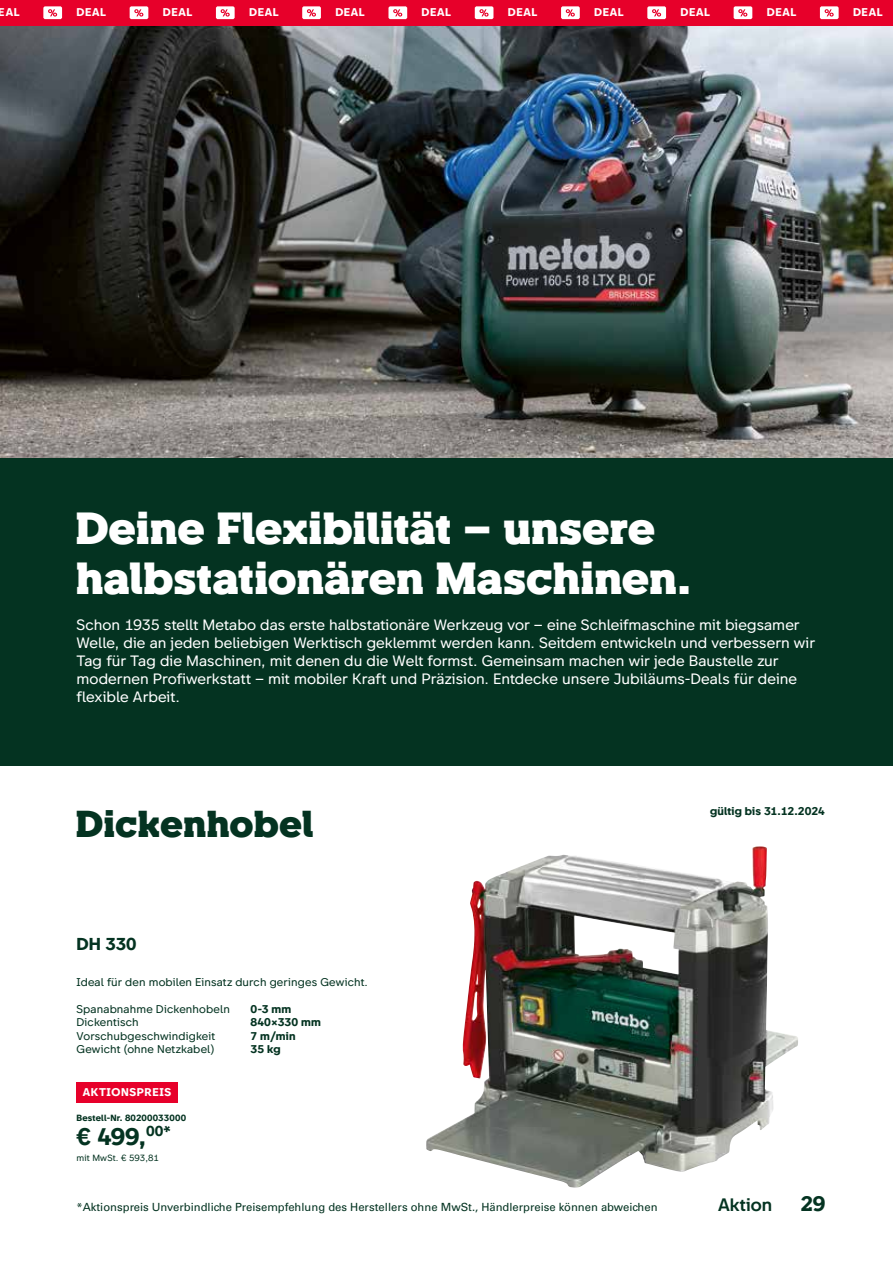
<style>
.page{position:relative;width:893px;height:1263px;background:#fff}
.page>*{position:absolute;margin:0;border:0;box-sizing:border-box;transform-origin:0 0}
.t1{font:800 45px/49.5px "Metabo Slab";letter-spacing:.015em;color:#fff}
.t2{font:800 37.5px "Metabo Slab";letter-spacing:.02em;color:#043321}
.t3{font:700 24px "Metabo Sans";color:#043321}
.t4{font:700 21px "Metabo Slab";color:#043321}
.t5{font:600 18px "Metabo Sans";color:#043321}
.t6{font:700 17.25px "Metabo Sans";color:#043321}
.t7{font:15px/18px "Metabo Sans";color:#fff}
.t8{font:11.25px "Metabo Sans";letter-spacing:.01em;color:#043321}
.t9{font:11.25px "Univers Metabo";color:#043321}
.t10{font:700 11.25px "Metabo Sans";letter-spacing:.06em;color:#fff}
.t11{font:700 11.25px "Metabo Sans";letter-spacing:.01em;color:#043321}
.t12{font:700 9px "Metabo Sans";letter-spacing:.02em;color:#043321}
.t13{font:9px "Metabo Sans";letter-spacing:.015em;color:#043321}
</style>
<div class="page">
<img style="left:0;top:26px;width:893px;height:432px">
<div style="left:0;top:458px;width:893px;height:307px;background:#043321"></div>
<img style="left:426px;top:846px;width:333px;height:305px">
<div style="left:77px;top:1082px;width:101px;height:21px;background:#e7002a"></div>
<div style="left:0;top:0;width:893px;height:26px;background:#e7002a"></div>
<svg style="left:43px;top:6px;width:19px;height:13px"></svg>
<svg style="left:130px;top:6px;width:18px;height:13px"></svg>
<svg style="left:216px;top:6px;width:19px;height:13px"></svg>
<svg style="left:302px;top:6px;width:19px;height:13px"></svg>
<svg style="left:388px;top:6px;width:19px;height:13px"></svg>
<svg style="left:475px;top:6px;width:18px;height:13px"></svg>
<svg style="left:561px;top:6px;width:19px;height:13px"></svg>
<svg style="left:647px;top:6px;width:19px;height:13px"></svg>
<svg style="left:734px;top:6px;width:18px;height:13px"></svg>
<svg style="left:820px;top:6px;width:19px;height:13px"></svg>
<p class="t10" style="left:-1px;top:5px;width:22px">EAL</p>
<p class="t10" style="left:77px;top:5px;width:31px">DEAL</p>
<p class="t10" style="left:163px;top:5px;width:31px">DEAL</p>
<p class="t10" style="left:249px;top:5px;width:31px">DEAL</p>
<p class="t10" style="left:335px;top:5px;width:31px">DEAL</p>
<p class="t10" style="left:422px;top:5px;width:31px">DEAL</p>
<p class="t10" style="left:508px;top:5px;width:31px">DEAL</p>
<p class="t10" style="left:594px;top:5px;width:31px">DEAL</p>
<p class="t10" style="left:680px;top:5px;width:31px">DEAL</p>
<p class="t10" style="left:767px;top:5px;width:31px">DEAL</p>
<p class="t10" style="left:853px;top:5px;width:31px">DEAL</p>
<h1 class="t1" style="left:77px;top:504px;width:616px">Deine Flexibilität – unsere halbstationären Maschinen.</h1>
<p class="t7" style="left:77px;top:616px;width:740px">Schon 1935 stellt Metabo das erste halbstationäre Werkzeug vor – eine Schleifmaschine mit biegsamer Welle, die an jeden beliebigen Werktisch geklemmt werden kann. Seitdem entwickeln und verbessern wir Tag für Tag die Maschinen, mit denen du die Welt formst. Gemeinsam machen wir jede Baustelle zur modernen Profiwerkstatt – mit mobiler Kraft und Präzision. Entdecke unsere Jubiläums-Deals für deine flexible Arbeit.</p>
<h2 class="t2" style="left:77px;top:800px;width:238px">Dickenhobel</h2>
<p class="t11" style="left:710px;top:804px;width:116px">gültig bis 31.12.2024</p>
<p class="t6" style="left:77px;top:933px;width:61px">DH 330</p>
<p class="t8" style="left:77px;top:975px;width:293px">Ideal für den mobilen Einsatz durch geringes Gewicht.</p>
<p class="t8" style="left:77px;top:1002px;width:155px">Spanabnahme Dickenhobeln</p>
<p class="t11" style="left:251px;top:1002px;width:42px">0-3 mm</p>
<p class="t8" style="left:77px;top:1015px;width:64px">Dickentisch</p>
<p class="t11" style="left:251px;top:1015px;width:72px">840x330 mm</p>
<p class="t8" style="left:77px;top:1029px;width:140px">Vorschubgeschwindigkeit</p>
<p class="t11" style="left:251px;top:1029px;width:46px">7 m/min</p>
<p class="t8" style="left:77px;top:1042px;width:139px">Gewicht (ohne Netzkabel)</p>
<p class="t11" style="left:251px;top:1042px;width:31px">35 kg</p>
<p class="t10" style="left:83px;top:1085px;width:90px">AKTIONSPREIS</p>
<p class="t12" style="left:77px;top:1112px;width:111px">Bestell-Nr. 80200033000</p>
<h3 class="t3" style="left:77px;top:1121px;width:96px">€ 499,<sup>00*</sup></h3>
<p class="t13" style="left:77px;top:1152px;width:84px">mit MwSt. € 593,81</p>
<p class="t9" style="left:77px;top:1200px;width:583px">*Aktionspreis Unverbindliche Preisempfehlung des Herstellers ohne MwSt., Händlerpreise können abweichen</p>
<p class="t5" style="left:718px;top:1193px;width:56px">Aktion</p>
<h3 class="t4" style="left:800px;top:1190px;width:27px">29</h3>
</div>
